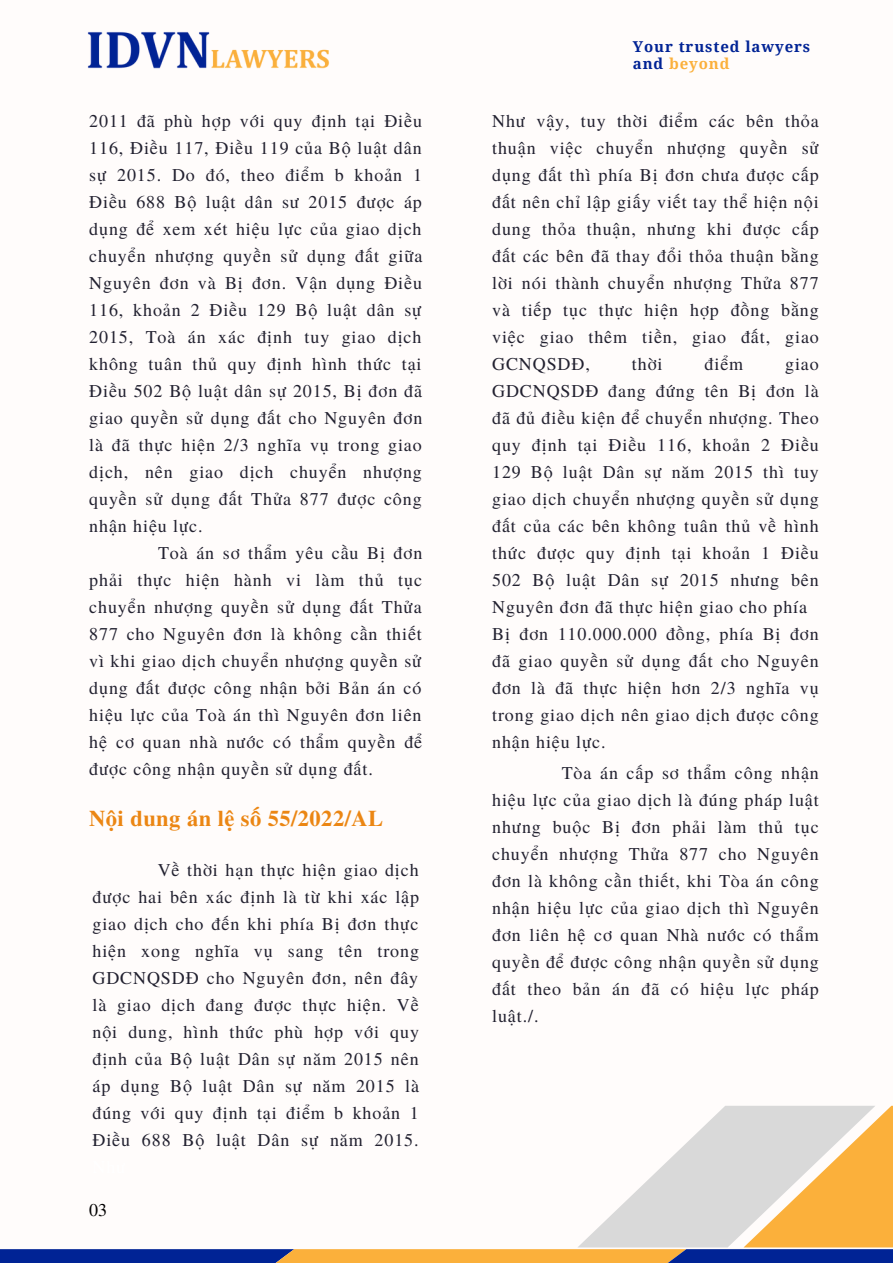
<style>
.page{position:relative;width:893px;height:1264px;background:#fff}
.page>*{position:absolute;margin:0;border:0;box-sizing:border-box;transform-origin:0 0}
.t1{font:700 22.5px "Te X Gyre Termes";letter-spacing:.02em;color:#eb8613}
.t2{font:18px/27px "Te X Gyre Termes";letter-spacing:.05em;color:#222130;text-align:justify}
.t3{font:18px "Te X Gyre Termes";color:#000}
.t4{font:700 15px/16.8px "Noto Serif";letter-spacing:.06em;color:#002395}
.s1{color:#fbb03b}
</style>
<div class="page">
<div style="left:0;top:0;width:892px;height:1262px;background:#fffcfb"></div>
<img style="left:87px;top:32px;width:243px;height:37px">
<svg style="left:0;top:1105px;width:892px;height:157px"></svg>
<p class="t2" style="left:89px;top:106px;width:335px">2011 đã phù hợp với quy định tại Điều 116, Điều 117, Điều 119 của Bộ luật dân sự 2015. Do đó, theo điểm b khoản 1<br>Điều 688 Bộ luật dân sư 2015 được áp dụng để xem xét hiệu lực của giao dịch chuyển nhượng quyền sử dụng đất giữa Nguyên đơn và Bị đơn. Vận dụng Điều 116, khoản 2 Điều 129 Bộ luật dân sự 2015, Toà án xác định tuy giao dịch không tuân thủ quy định hình thức tại Điều 502 Bộ luật dân sự 2015, Bị đơn đã giao quyền sử dụng đất cho Nguyên đơn là đã thực hiện 2/3 nghĩa vụ trong giao dịch, nên giao dịch chuyển nhượng quyền sử dụng đất Thửa 877 được công nhận hiệu lực.</p>
<p class="t2" style="left:89px;top:538px;width:334px;text-indent:69px">Toà án sơ thẩm yêu cầu Bị đơn phải thực hiện hành vi làm thủ tục chuyển nhượng quyền sử dụng đất Thửa 877 cho Nguyên đơn là không cần thiết vì khi giao dịch chuyển nhượng quyền sử dụng đất được công nhận bởi Bản án có hiệu lực của Toà án thì Nguyên đơn liên hệ cơ quan nhà nước có thẩm quyền để được công nhận quyền sử dụng đất.</p>
<p class="t1" style="left:89px;top:801px;width:295px">Nội dung án lệ số 55/2022/AL</p>
<p class="t2" style="left:92px;top:855px;width:328px;text-indent:65px">Về thời hạn thực hiện giao dịch được hai bên xác định là từ khi xác lập giao dịch cho đến khi phía Bị đơn thực hiện xong nghĩa vụ sang tên trong GDCNQSDĐ cho Nguyên đơn, nên đây là giao dịch đang được thực hiện. Về nội dung, hình thức phù hợp với quy định của Bộ luật Dân sự năm 2015 nên áp dụng Bộ luật Dân sự năm 2015 là đúng với quy định tại điểm b khoản 1<br>Điều 688 Bộ luật Dân sự năm 2015.</p>
<p class="t3" style="left:89px;top:1196px;width:19px">03</p>
<p class="t4" style="left:632px;top:38px;width:179px">Your trusted lawyers and <span class="s1">beyond</span></p>
<p class="t2" style="left:492px;top:107px;width:328px">Như vậy, tuy thời điểm các bên thỏa thuận việc chuyển nhượng quyền sử dụng đất thì phía Bị đơn chưa được cấp đất nên chỉ lập giấy viết tay thể hiện nội dung thỏa thuận, nhưng khi được cấp đất các bên đã thay đổi thỏa thuận bằng lời nói thành chuyển nhượng Thửa 877 và tiếp tục thực hiện hợp đồng bằng việc giao thêm tiền, giao đất, giao GCNQSDĐ,</p>
<p class="t2" style="left:631px;top:349px;width:32px">thời</p>
<p class="t2" style="left:704px;top:349px;width:40px">điểm</p>
<p class="t2" style="left:492px;top:349px;width:328px;text-align:left;text-indent:293px">giao<br>GDCNQSDĐ đang đứng tên Bị đơn là đã đủ điều kiện để chuyển nhượng. Theo quy định tại Điều 116, khoản 2 Điều<br>129 Bộ luật Dân sự năm 2015 thì tuy giao dịch chuyển nhượng quyền sử dụng đất của các bên không tuân thủ về hình thức được quy định tại khoản 1 Điều<br>502 Bộ luật Dân sự 2015 nhưng bên<br>Nguyên đơn đã thực hiện giao cho phía<br>Bị đơn 110.000.000 đồng, phía Bị đơn đã giao quyền sử dụng đất cho Nguyên đơn là đã thực hiện hơn 2/3 nghĩa vụ trong giao dịch nên giao dịch được công nhận hiệu lực.</p>
<p class="t2" style="left:492px;top:758px;width:328px;text-indent:70px">Tòa án cấp sơ thẩm công nhận hiệu lực của giao dịch là đúng pháp luật nhưng buộc Bị đơn phải làm thủ tục chuyển nhượng Thửa 877 cho Nguyên đơn là không cần thiết, khi Tòa án công nhận hiệu lực của giao dịch thì Nguyên đơn liên hệ cơ quan Nhà nước có thẩm quyền để được công nhận quyền sử dụng đất theo bản án đã có hiệu lực pháp luật./.</p>
</div>
